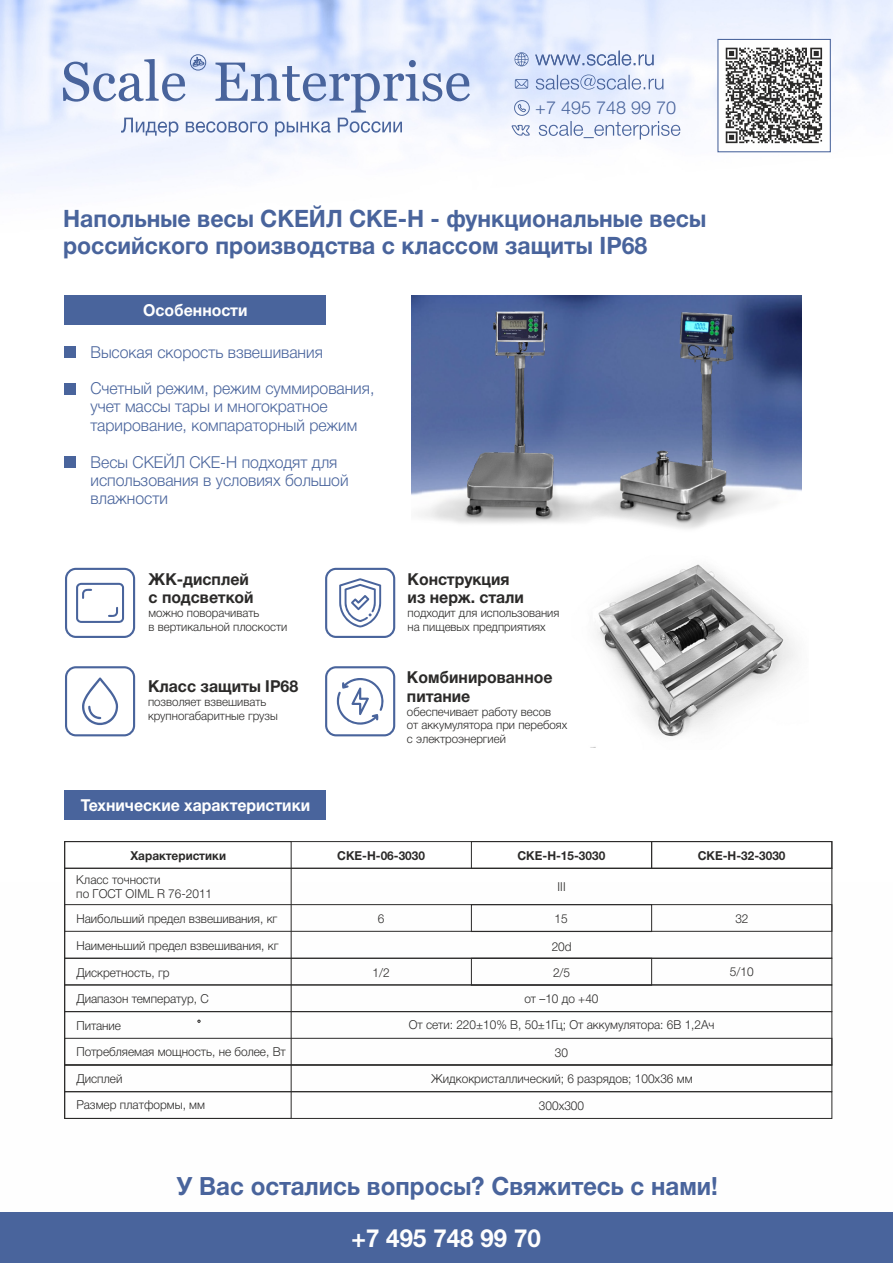
<style>
.page{position:relative;width:893px;height:1263px;background:#fff}
.page>*{position:absolute;margin:0;border:0;box-sizing:border-box;transform-origin:0 0}
.t1{font:700 25.2px "Helvetica Neue Cyr";color:#49649c;scale:.96 1}
.t2{font:700 25.2px "Helvetica Neue Cyr";color:#fefefe;scale:.96 1}
.t3{font:700 24px/26.8px "Helvetica Neue Cyr";color:#49649c;scale:.96 1}
.t4{font:300 18px "Helvetica Neue Cyr";color:#49649c}
.t5{font:300 16.5px/18.5px "Helvetica Neue Cyr";color:#49649c;scale:.96 1}
.t6{font:700 16.5px/18.5px "Helvetica Neue Cyr";color:#2b2a29;scale:.96 1}
.t7{font:700 16.5px "Helvetica Neue Cyr";color:#fefefe;scale:.96 1}
.t8{font:300 12.3px/13.8px "Helvetica Neue Cyr";color:#2b2a29;scale:.96 1}
.t9{font:700 12.3px "Helvetica Neue Cyr";color:#2b2a29;scale:.96 1}
.t10{font:300 12px/13.4px "Helvetica Neue Cyr";color:#2b2a29;scale:.96 1}
</style>
<div class="page">
<img style="left:0;top:0;width:893px;height:881px">
<svg style="left:63px;top:54px;width:407px;height:82px"></svg>
<svg style="left:536px;top:75px;width:127px;height:15px;background:#becbe7"></svg>
<svg style="left:539px;top:121px;width:141px;height:19px"></svg>
<svg style="left:515px;top:79px;width:13px;height:10px"></svg>
<svg style="left:717px;top:38px;width:114px;height:115px"></svg>
<svg style="left:535px;top:51px;width:118px;height:15px;background:#bac7e3"></svg>
<svg style="left:511px;top:100px;width:19px;height:36px"></svg>
<div style="left:0;top:1212px;width:893px;height:51px;background:#49649c"></div>
<svg style="left:514px;top:52px;width:15px;height:14px"></svg>
<img style="left:720px;top:41px;width:108px;height:109px">
<div style="left:65px;top:295px;width:261px;height:30px;background:#49649c"></div>
<div style="left:65px;top:347px;width:11px;height:11px;background:#49649c"></div>
<div style="left:65px;top:457px;width:11px;height:11px;background:#49649c"></div>
<div style="left:65px;top:790px;width:261px;height:30px;background:#49649c"></div>
<div style="left:64px;top:841px;width:768px;height:28px;border:1px solid #2b2a29"></div>
<div style="left:471px;top:841px;width:181px;height:28px;border:1px solid #2b2a29"></div>
<div style="left:651px;top:841px;width:181px;height:28px;border:1px solid #2b2a29"></div>
<div style="left:64px;top:904px;width:768px;height:28px;border:1px solid #2b2a29"></div>
<div style="left:64px;top:1011px;width:768px;height:54px;border:1px solid #2b2a29"></div>
<div style="left:64px;top:1038px;width:768px;height:27px;border:1px solid #2b2a29"></div>
<div style="left:64px;top:868px;width:768px;height:91px;border:1px solid #2b2a29"></div>
<div style="left:471px;top:904px;width:181px;height:28px;border:1px solid #2b2a29"></div>
<div style="left:64px;top:1064px;width:768px;height:28px;border:1px solid #2b2a29"></div>
<div style="left:64px;top:958px;width:768px;height:27px;border:1px solid #2b2a29"></div>
<div style="left:471px;top:958px;width:181px;height:27px;border:1px solid #2b2a29"></div>
<div style="left:64px;top:1091px;width:768px;height:28px;border:1px solid #2b2a29"></div>
<div style="left:65px;top:383px;width:11px;height:11px;background:#49649c"></div>
<img style="left:481px;top:298px;width:320px;height:236px">
<img style="left:411px;top:300px;width:318px;height:233px">
<img style="left:572px;top:555px;width:236px;height:194px">
<div style="left:65px;top:568px;width:70px;height:70px;border:2px solid #49649c;border-radius:10px"></div>
<div style="left:65px;top:666px;width:70px;height:70px;border:2px solid #49649c;border-radius:10px"></div>
<svg style="left:82px;top:677px;width:36px;height:48px"></svg>
<div style="left:325px;top:568px;width:70px;height:70px;border:2px solid #49649c;border-radius:10px"></div>
<svg style="left:339px;top:578px;width:42px;height:49px"></svg>
<svg style="left:76px;top:583px;width:48px;height:40px"></svg>
<div style="left:325px;top:666px;width:70px;height:70px;border:2px solid #49649c;border-radius:10px"></div>
<svg style="left:337px;top:678px;width:48px;height:47px"></svg>
<h3 class="t4" style="left:535px;top:101px;width:142px">+7 495 748 99 70</h3>
<h2 class="t3" style="left:63px;top:207px;width:671px">Напольные весы СКЕЙЛ СКЕ-Н - функциональные весы российского производства с классом защиты IР68</h2>
<h3 class="t7" style="left:143px;top:304px;width:110px">Особенности</h3>
<h3 class="t5" style="left:90px;top:344px;width:244px">Высокая скорость взвешивания</h3>
<h3 class="t5" style="left:90px;top:380px;width:297px">Счетный режим, режим суммирования, учет массы тары и многократное тарирование, компараторный режим</h3>
<h3 class="t5" style="left:91px;top:454px;width:270px">Весы СКЕЙЛ СКЕ-Н подходят для использования в условиях большой влажности</h3>
<h3 class="t6" style="left:149px;top:571px;width:111px">ЖК-дисплей с подсветкой</h3>
<p class="t10" style="left:149px;top:607px;width:146px">можно поворачивать<br>в вертикальной плоскости</p>
<h3 class="t6" style="left:148px;top:679px;width:158px">Класс защиты IР68</h3>
<p class="t10" style="left:148px;top:697px;width:137px">позволяет взвешивать крупногабаритные грузы</p>
<h3 class="t6" style="left:408px;top:571px;width:123px">Конструкция из нерж. стали</h3>
<p class="t10" style="left:408px;top:607px;width:160px">подходит для использования на пищевых предприятиях</p>
<h3 class="t6" style="left:407px;top:670px;width:153px">Комбинированное питание</h3>
<p class="t10" style="left:407px;top:706px;width:169px">обеспечивает работу весов<br>от аккумулятора при перебоях с электроэнергией</p>
<h3 class="t7" style="left:81px;top:799px;width:240px">Технические характеристики</h3>
<p class="t9" style="left:130px;top:851px;width:101px">Характеристики</p>
<p class="t9" style="left:337px;top:851px;width:93px">СКЕ-Н-06-3030</p>
<p class="t9" style="left:517px;top:851px;width:93px">СКЕ-Н-15-3030</p>
<p class="t9" style="left:698px;top:851px;width:93px">СКЕ-Н-32-3030</p>
<p class="t8" style="left:76px;top:874px;width:143px">Класс точности<br>по ГОСТ OIML R 76-2011</p>
<p class="t8" style="left:76px;top:913px;width:211px">Наибольший предел взвешивания, кг</p>
<p class="t8" style="left:378px;top:913px;width:8px">6</p>
<p class="t8" style="left:557px;top:881px;width:10px">III</p>
<p class="t8" style="left:555px;top:913px;width:15px">15</p>
<p class="t8" style="left:735px;top:913px;width:15px">32</p>
<p class="t8" style="left:76px;top:940px;width:212px">Наименьший предел взвешивания, кг</p>
<p class="t8" style="left:552px;top:941px;width:22px">20d</p>
<p class="t8" style="left:76px;top:966px;width:99px">Дискретность, гр</p>
<p class="t8" style="left:372px;top:966px;width:19px">1/2</p>
<p class="t8" style="left:553px;top:966px;width:19px">2/5</p>
<p class="t8" style="left:730px;top:966px;width:26px">5/10</p>
<p class="t8" style="left:76px;top:993px;width:139px">Диапазон температур, С</p>
<p class="t8" style="left:76px;top:1020px;width:48px">Питание</p>
<p class="t8" style="left:409px;top:986px;width:320px;line-height:26.4px;text-align:center">от –10 до +40<br>От сети: 220±10% В, 50±1Гц; От аккумулятора: 6В 1,2Ач</p>
<p class="t8" style="left:76px;top:1046px;width:220px">Потребляемая мощность, не более, Вт</p>
<p class="t8" style="left:555px;top:1047px;width:15px">30</p>
<p class="t8" style="left:76px;top:1072px;width:50px">Дисплей</p>
<p class="t8" style="left:431px;top:1072px;width:274px">Жидкокристаллический; 6 разрядов; 100x36 мм</p>
<p class="t8" style="left:76px;top:1099px;width:136px">Размер платформы, мм</p>
<p class="t8" style="left:539px;top:1100px;width:49px">300х300</p>
<h1 class="t1" style="left:176px;top:1177px;width:566px">У Вас остались вопросы? Свяжитесь с нами!</h1>
<h1 class="t2" style="left:352px;top:1229px;width:199px">+7 495 748 99 70</h1>
</div>
